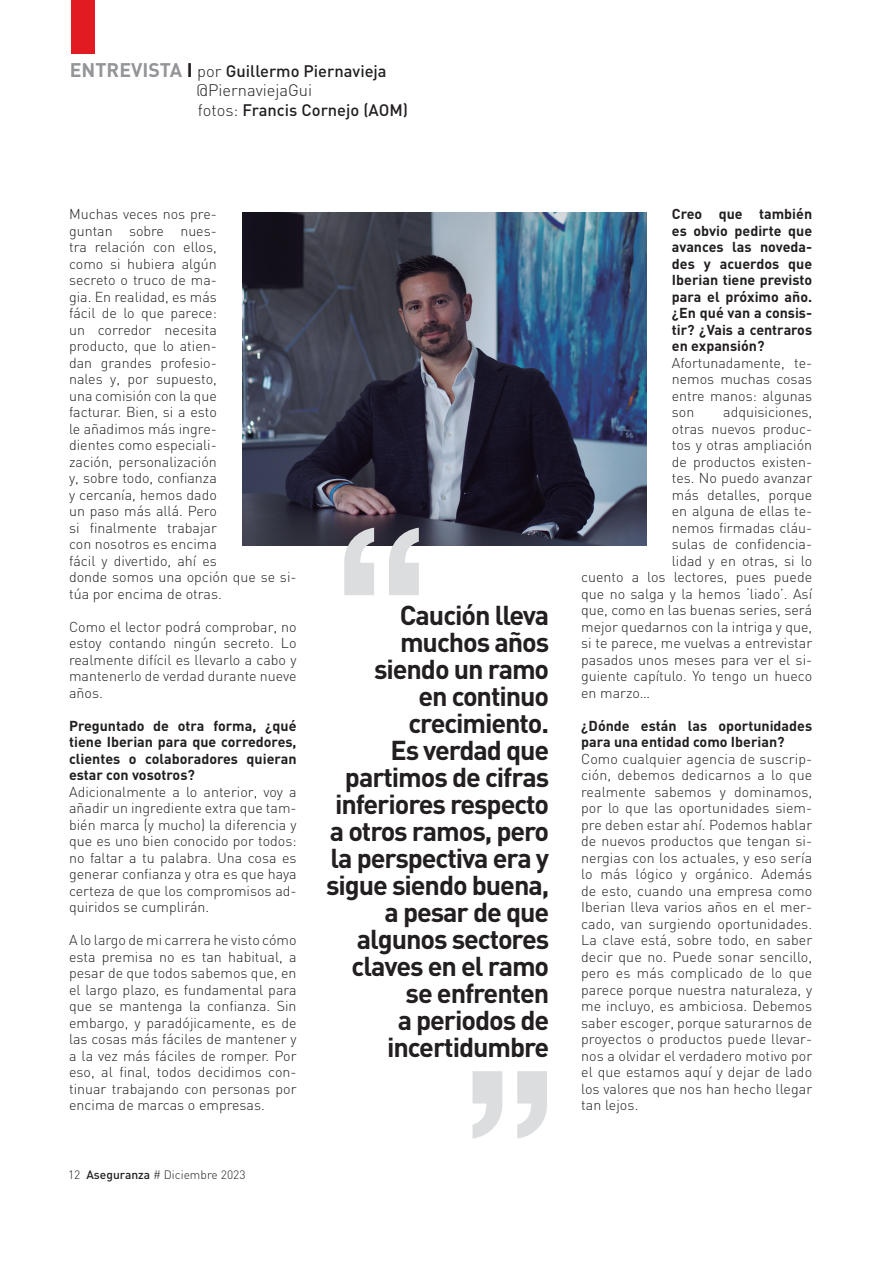
<style>
.page{position:relative;width:893px;height:1263px;background:#fff}
.page>*{position:absolute;margin:0;border:0;box-sizing:border-box;transform-origin:0 0}
.Título{font:700 27px/27px "DIN";letter-spacing:-.04em;color:#231f20;text-align:right}
.t1{font:500 16.5px/19.5px "DIN";color:#231f20}
.t2{font:300 14.25px/16.5px "DIN";color:#231f20;text-align:justify}
.t3{font:700 14.25px/16.5px "DIN";color:#231f20;text-align:justify}
.t4{font:300 12px "DIN";color:#231f20}
.s1{font-weight:700;font-size:19.5px;color:#939598}
.s2{font-weight:700;font-size:19.5px}
.s3{font-weight:300}
.s4{font-weight:500}
</style>
<div class="page">
<div style="left:71px;top:0;width:24px;height:54px;background:#e21a21"></div>
<img style="left:242px;top:212px;width:404px;height:333px">
<svg style="left:473px;top:1071px;width:74px;height:67px"></svg>
<svg style="left:344px;top:528px;width:75px;height:67px"></svg>
<p class="t1" style="left:197px;top:60px;width:213px;text-indent:-127px"><span class="s1">ENTREVISTA</span> <span class="s2">I</span> <span class="s3">por</span> Guillermo Piernavieja <span class="s3">@PiernaviejaGui<br>fotos:</span> Francis Cornejo (AOM)</p>
<p class="t2" style="left:69px;top:205px;width:229px;text-align:left">Muchas veces nos pre-<br>guntan sobre nues-<br>tra relación con ellos,<br>como si hubiera algún<br>secreto o truco de ma-<br>gia. En realidad, es más<br>fácil de lo que parece:<br>un corredor necesita<br>producto, que lo atien-<br>dan grandes profesio-<br>nales y, por supuesto,<br>una comisión con la que<br>facturar. Bien, si a esto<br>le añadimos más ingre-<br>dientes como especiali-<br>zación, personalización<br>y, sobre todo, confianza<br>y cercanía, hemos dado<br>un paso más allá. Pero<br>si finalmente trabajar<br>con nosotros es encima<br>fácil y divertido, ahí es<br>donde somos una opción que se si&shy;túa por encima de otras.</p>
<p class="t2" style="left:69px;top:618px;width:229px">Como el lector podrá comprobar, no estoy contando ningún secreto. Lo realmente difícil es llevarlo a cabo y mantenerlo de verdad durante nueve años.</p>
<p class="t3" style="left:69px;top:716px;width:229px">Preguntado de otra forma, ¿qué tiene Iberian para que corredores, clientes o colaboradores quieran estar con vosotros?</p>
<p class="t2" style="left:69px;top:783px;width:229px">Adicionalmente a lo anterior, voy a añadir un ingrediente extra que tam&shy;bién marca (y mucho) la diferencia y que es uno bien conocido por todos: no faltar a tu palabra. Una cosa es generar confianza y otra es que haya certeza de que los compromisos ad&shy;quiridos se cumplirán.</p>
<p class="t2" style="left:69px;top:931px;width:229px">A lo largo de mi carrera he visto cómo esta premisa no es tan habitual, a pesar de que todos sabemos que, en el largo plazo, es fundamental para que se mantenga la confianza. Sin embargo, y paradójicamente, es de las cosas más fáciles de mantener y a la vez más fáciles de romper. Por eso, al final, todos decidimos con&shy;tinuar trabajando con personas por encima de marcas o empresas.</p>
<p class="t4" style="left:68px;top:1168px;width:179px">12 <span class="s4">Aseguranza</span> # Diciembre 2023</p>
<p class="Título" style="left:326px;top:600px;width:225px">Caución lleva muchos años siendo un ramo<br>en continuo crecimiento.<br>Es verdad que partimos de cifras inferiores respecto a otros ramos, pero la perspectiva era y sigue siendo buena, a pesar de que algunos sectores claves en el ramo se enfrenten<br>a periodos de incertidumbre</p>
<p class="t3" style="left:672px;top:205px;width:142px">Creo que también es obvio pedirte que avances las noveda&shy;des y acuerdos que Iberian tiene previsto para el próximo año. ¿En qué van a consis&shy;tir? ¿Vais a centraros en expansión?</p>
<p class="t2" style="left:672px;top:354px;width:142px">Afortunadamente, te&shy;nemos muchas cosas entre manos: algunas son</p>
<p class="t2" style="left:723px;top:403px;width:90px">adquisiciones,</p>
<p class="t2" style="left:672px;top:420px;width:142px">otras nuevos produc-</p>
<p class="t2" style="left:672px;top:436px;width:142px">tos y otras ampliación</p>
<p class="t2" style="left:672px;top:453px;width:142px">de productos existen-</p>
<p class="t2" style="left:672px;top:469px;width:142px">tes. No puedo avanzar</p>
<p class="t2" style="left:672px;top:486px;width:142px">más detalles, porque</p>
<p class="t2" style="left:672px;top:502px;width:142px">en alguna de ellas te-</p>
<p class="t2" style="left:672px;top:519px;width:142px">nemos firmadas cláu-</p>
<p class="t2" style="left:672px;top:535px;width:142px">sulas de confidencia-</p>
<p class="t2" style="left:672px;top:552px;width:142px">lidad y en otras, si lo</p>
<p class="t2" style="left:581px;top:568px;width:233px">cuento a los lectores, pues puede</p>
<p class="t2" style="left:581px;top:585px;width:233px">que no salga y la hemos ‘liado’. Así</p>
<p class="t2" style="left:581px;top:601px;width:233px">que, como en las buenas series, será</p>
<p class="t2" style="left:581px;top:618px;width:233px">mejor quedarnos con la intriga y que,</p>
<p class="t2" style="left:581px;top:634px;width:233px">si te parece, me vuelvas a entrevistar</p>
<p class="t2" style="left:581px;top:651px;width:233px">pasados unos meses para ver el si-</p>
<p class="t2" style="left:581px;top:667px;width:233px">guiente capítulo. Yo tengo un hueco</p>
<p class="t2" style="left:581px;top:684px;width:71px">en marzo…</p>
<p class="t3" style="left:581px;top:716px;width:233px">¿Dónde están las oportunidades para una entidad como Iberian?</p>
<p class="t2" style="left:581px;top:750px;width:233px">Como cualquier agencia de suscrip&shy;ción, debemos dedicarnos a lo que realmente sabemos y dominamos, por lo que las oportunidades siem&shy;pre deben estar ahí. Podemos hablar de nuevos productos que tengan si&shy;nergias con los actuales, y eso sería lo más lógico y orgánico. Además de esto, cuando una empresa como Iberian lleva varios años en el mer&shy;cado, van surgiendo oportunidades.<br>La clave está, sobre todo, en saber decir que no. Puede sonar sencillo, pero es más complicado de lo que parece porque nuestra naturaleza, y me incluyo, es ambiciosa. Debemos saber escoger, porque saturarnos de proyectos o productos puede llevar&shy;nos a olvidar el verdadero motivo por el que estamos aquí y dejar de lado los valores que nos han hecho llegar tan lejos.</p>
</div>
